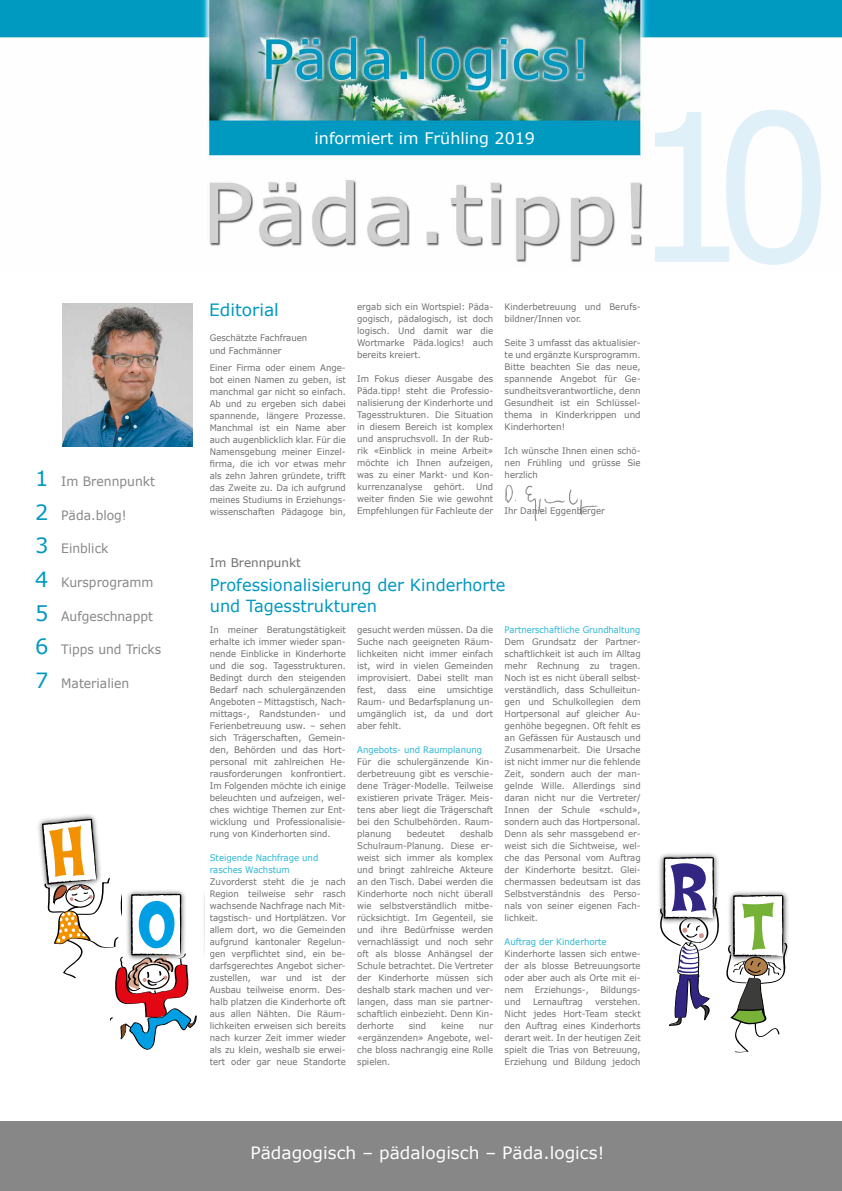
<style>
.page{position:relative;width:842px;height:1191px;background:#fff}
.page>*{position:absolute;margin:0;border:0;box-sizing:border-box;transform-origin:0 0}
.t1{font:205px "MS Reference Sans Serif";color:#e0f0f8;scale:.92 1}
.t2{font:17px "MS Reference Sans Serif";color:#fff}
.t3{font:17px "MS Reference Sans Serif";color:#0098c1}
.t4{font:16.7px/21px "MS Reference Sans Serif";color:#0098c1}
.t5{font:15.9px "MS Reference Sans Serif";color:#fff}
.t6{font:13px "MS Reference Sans Serif";color:#878787;scale:.95 1}
.t7{font:12px "MS Reference Sans Serif";color:#706f6f}
.t8{font:9px/12px "MS Reference Sans Serif";color:#706f6f;text-align:justify;scale:.95 1}
.t9{font:9px/12px "MS Reference Sans Serif";color:#2ab6d5;scale:.95 1}
.t10{font:9px "MS Reference Sans Serif";color:#2ab6d5;scale:.93 1}
.s1{font-size:21px;color:#0098c1}
</style>
<div class="page">
<img style="left:505px;top:485px;width:93px;height:35px">
<div style="left:0;top:1121px;width:842px;height:70px;background:#878787"></div>
<img style="left:0;top:0;width:842px;height:263px">
<img style="left:62px;top:303px;width:130px;height:143px">
<img style="left:38px;top:814px;width:57px;height:51px">
<svg style="left:659px;top:856px;width:60px;height:170px"></svg>
<svg style="left:42px;top:818px;width:155px;height:232px"></svg>
<svg style="left:726px;top:894px;width:63px;height:159px"></svg>
<h3 class="t6" style="left:35px;top:473px;width:128px"><span class="s1">1</span> Im Brennpunkt</h3>
<h3 class="t6" style="left:35px;top:506px;width:98px"><span class="s1">2</span> Päda.blog!</h3>
<h3 class="t6" style="left:35px;top:540px;width:79px"><span class="s1">3</span> Einblick</h3>
<h3 class="t6" style="left:35px;top:574px;width:126px"><span class="s1">4</span> Kursprogramm</h3>
<h3 class="t6" style="left:35px;top:607px;width:125px"><span class="s1">5</span> Aufgeschnappt</h3>
<h3 class="t6" style="left:35px;top:641px;width:134px"><span class="s1">6</span> Tipps und Tricks</h3>
<h3 class="t6" style="left:35px;top:675px;width:101px"><span class="s1">7</span> Materialien</h3>
<h3 class="t5" style="left:315px;top:128px;width:222px">informiert im Frühling 2019</h3>
<h1 class="t1" style="left:629px;top:56px;width:223px">10</h1>
<h2 class="t3" style="left:209px;top:299px;width:71px">Editorial</h2>
<p class="t8" style="left:210px;top:332px;width:104px">Geschätzte Fachfrauen und Fachmänner</p>
<p class="t8" style="left:210px;top:361px;width:145px;text-align:left">Einer Firma oder einem Ange&shy;bot einen Namen zu geben, ist manchmal gar nicht so einfach.<br>Ab und zu ergeben sich dabei spannende, längere Prozesse.<br>Manchmal ist ein Name aber auch augenblicklich klar. Für die<br>Namensgebung meiner Einzel&shy;firma, die ich vor etwas mehr als zehn Jahren gründete, trifft das Zweite zu. Da ich aufgrund meines Studiums in Erziehungs&shy;wissenschaften Pädagoge bin,</p>
<p class="t8" style="left:357px;top:301px;width:145px">ergab sich ein Wortspiel: Päda&shy;gogisch, pädalogisch, ist doch logisch. Und damit war die Wortmarke Päda.logics! auch bereits kreiert.</p>
<p class="t8" style="left:357px;top:373px;width:145px">Im Fokus dieser Ausgabe des Päda.tipp! steht die Professio&shy;nalisierung der Kinderhorte und Tagesstrukturen. Die Situation in diesem Bereich ist komplex und anspruchsvoll. In der Rub&shy;rik «Einblick in meine Arbeit» möchte ich Ihnen aufzeigen, was zu einer Markt- und Kon&shy;kurrenzanalyse</p>
<p class="t8" style="left:357px;top:481px;width:145px;text-indent:119px">Und weiter finden Sie wie gewohnt Empfehlungen für Fachleute der</p>
<p class="t8" style="left:434px;top:481px;width:34px">gehört.</p>
<p class="t8" style="left:505px;top:301px;width:145px">Kinderbetreuung und Berufs&shy;bildner/Innen vor.</p>
<p class="t8" style="left:505px;top:337px;width:145px;text-align:left">Seite 3 umfasst das aktualisier&shy;te und ergänzte Kursprogramm.<br>Bitte beachten Sie das neue, spannende Angebot für Ge&shy;sundheitsverantwortliche, denn<br>Gesundheit ist ein Schlüssel&shy;thema in Kinderkrippen und<br>Kinderhorten!</p>
<p class="t8" style="left:505px;top:445px;width:145px">Ich wünsche Ihnen einen schö&shy;nen Frühling und grüsse Sie herzlich</p>
<p class="t8" style="left:505px;top:505px;width:107px">Ihr Daniel Eggenberger</p>
<h3 class="t7" style="left:210px;top:555px;width:93px">Im Brennpunkt</h3>
<h3 class="t4" style="left:210px;top:573px;width:297px">Professionalisierung der Kinderhorte und Tagesstrukturen</h3>
<p class="t8" style="left:210px;top:623px;width:145px;text-align:left">In meiner Beratungstätigkeit erhalte ich immer wieder span&shy;nende Einblicke in Kinderhorte und die sog. Tagesstrukturen.<br>Bedingt durch den steigenden<br>Bedarf nach schulergänzenden<br>Angeboten – Mittagstisch, Nach&shy;mittags-, Randstunden- und<br>Ferienbetreuung usw. – sehen sich Trägerschaften, Gemein&shy;den, Behörden und das Hort&shy;personal mit zahlreichen He&shy;rausforderungen konfrontiert.<br>Im Folgenden möchte ich einige beleuchten und aufzeigen, wel&shy;ches wichtige Themen zur Ent&shy;wicklung und Professionalisie&shy;rung von Kinderhorten sind.</p>
<p class="t9" style="left:210px;top:851px;width:116px">Steigende Nachfrage und rasches Wachstum</p>
<p class="t8" style="left:210px;top:875px;width:145px">Zuvorderst steht die je nach Region teilweise sehr rasch wachsende Nachfrage nach Mit&shy;tagstisch- und Hortplätzen. Vor allem dort, wo die Gemeinden aufgrund kantonaler Regelun&shy;gen verpflichtet sind, ein be&shy;darfsgerechtes Angebot sicher&shy;zustellen, war und ist der Ausbau teilweise enorm. Des&shy;halb platzen die Kinderhorte oft aus allen Nähten. Die Räum&shy;lichkeiten erweisen sich bereits nach kurzer Zeit immer wieder als zu klein, weshalb sie erwei&shy;tert oder gar neue Standorte</p>
<p class="t10" style="left:505px;top:624px;width:147px">Partnerschaftliche Grundhaltung</p>
<p class="t8" style="left:505px;top:635px;width:145px">Dem Grundsatz der Partner&shy;schaftlichkeit ist auch im Alltag mehr Rechnung zu tragen.<br>Noch ist es nicht überall selbst&shy;verständlich, dass Schulleitun&shy;gen und Schulkollegien dem Hortpersonal auf gleicher Au&shy;genhöhe begegnen. Oft fehlt es an Gefässen für Austausch und Zusammenarbeit. Die Ursache ist nicht immer nur die fehlende Zeit, sondern auch der man&shy;gelnde Wille. Allerdings sind daran nicht nur die Vertreter/ Innen der Schule «schuld», sondern auch das Hortpersonal.<br>Denn als sehr massgebend er&shy;weist sich die Sichtweise, wel&shy;che das Personal vom Auftrag der Kinderhorte besitzt. Glei&shy;chermassen bedeutsam ist das Selbstverständnis des Perso&shy;nals von seiner eigenen Fach&shy;lichkeit.</p>
<p class="t9" style="left:505px;top:935px;width:109px">Auftrag der Kinderhorte</p>
<p class="t8" style="left:505px;top:947px;width:145px">Kinderhorte lassen sich entwe&shy;der als blosse Betreuungsorte oder aber auch als Orte mit ei&shy;nem</p>
<p class="t8" style="left:357px;top:623px;width:145px">gesucht werden müssen. Da die Suche nach geeigneten Räum&shy;lichkeiten nicht immer einfach ist, wird in vielen Gemeinden improvisiert. Dabei stellt man fest, dass eine umsichtige Raum- und Bedarfsplanung un&shy;umgänglich ist, da und dort aber fehlt.</p>
<p class="t9" style="left:357px;top:743px;width:133px">Angebots- und Raumplanung</p>
<p class="t8" style="left:357px;top:755px;width:145px">Für die schulergänzende Kin&shy;derbetreuung gibt es verschie&shy;dene Träger-Modelle. Teilweise existieren private Träger. Meis&shy;tens aber liegt die Trägerschaft bei den Schulbehörden. Raum&shy;planung</p>
<p class="t8" style="left:357px;top:827px;width:145px;text-indent:103px">deshalb Schulraum-Planung. Diese er&shy;weist sich immer als komplex und bringt zahlreiche Akteure an den Tisch. Dabei werden die Kinderhorte noch nicht überall wie selbstverständlich mitbe&shy;rücksichtigt. Im Gegenteil, sie und ihre Bedürfnisse werden vernachlässigt und noch sehr oft als blosse Anhängsel der Schule betrachtet. Die Vertreter der Kinderhorte müssen sich deshalb stark machen und ver&shy;langen, dass man sie partner&shy;schaftlich einbezieht. Denn Kin&shy;derhorte</p>
<p class="t8" style="left:407px;top:827px;width:42px">bedeutet</p>
<p class="t8" style="left:535px;top:983px;width:58px">Erziehungs-,</p>
<p class="t8" style="left:600px;top:983px;width:44px">Bildungs-</p>
<p class="t8" style="left:505px;top:995px;width:19px">und</p>
<p class="t8" style="left:533px;top:995px;width:54px">Lernauftrag</p>
<p class="t8" style="left:505px;top:995px;width:145px;text-indent:90px">verstehen.<br>Nicht jedes Hort-Team steckt den Auftrag eines Kinderhorts derart weit. In der heutigen Zeit spielt die Trias von Betreuung, Erziehung und Bildung jedoch</p>
<p class="t8" style="left:409px;top:1019px;width:20px">sind</p>
<p class="t8" style="left:441px;top:1019px;width:26px">keine</p>
<p class="t8" style="left:357px;top:1019px;width:145px;text-indent:122px">nur «ergänzenden» Angebote, wel&shy;che bloss nachrangig eine Rolle spielen.</p>
<h2 class="t2" style="left:250px;top:1142px;width:355px">Pädagogisch – pädalogisch – Päda.logics!</h2>
</div>
